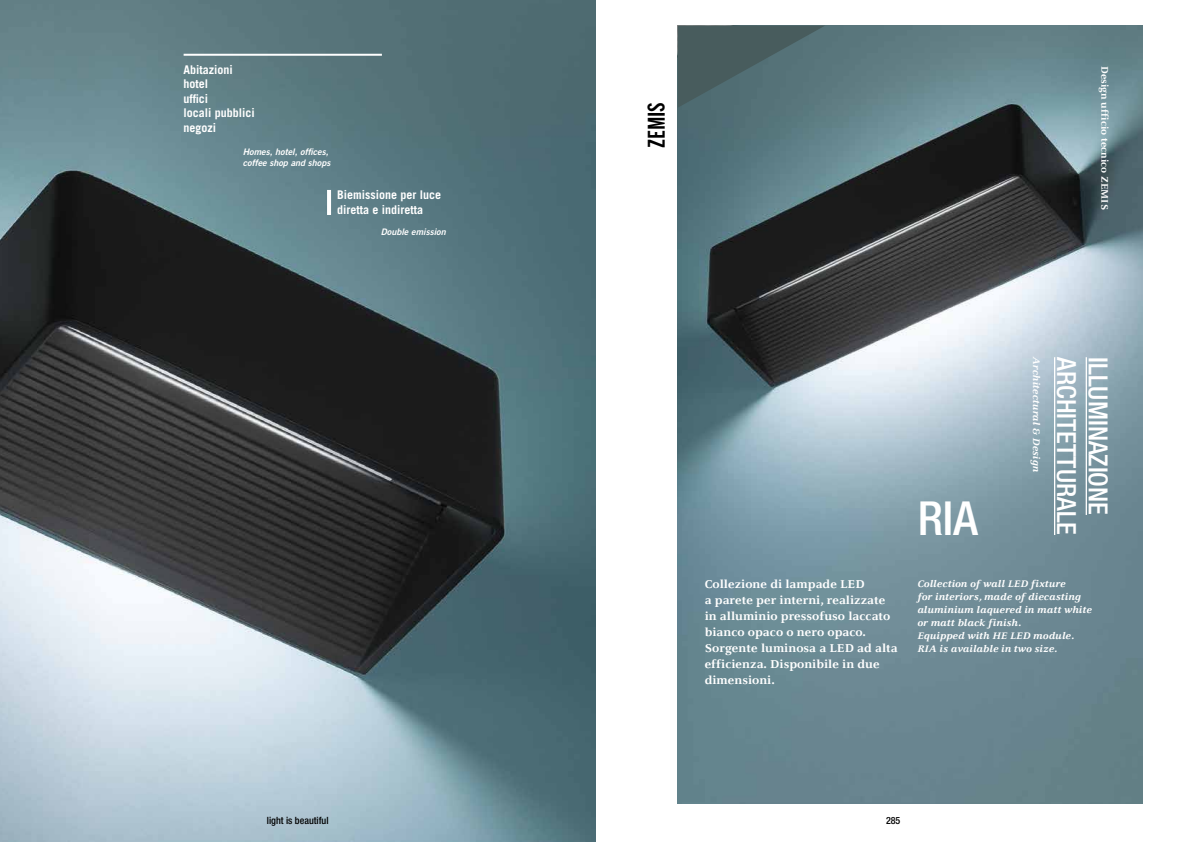
<style>
.page{position:relative;width:1191px;height:842px;background:#fff}
.page>*{position:absolute;margin:0;border:0;box-sizing:border-box;transform-origin:0 0}
.t1{font:500 condensed 47px "Helvetica Neue";color:#fff}
.t2{font:500 condensed 26.4px "Helvetica Neue";color:#fff}
.t3{font:24px "Alternate Gothic No 2 BT";color:#000}
.t4{font:700 12px/16px "Celeste ST";color:#fff}
.t5{font:700 12px/14.4px "Trade Gothic";color:#fff}
.t6{font:italic 700 10px/13px "Celeste ST";color:#fff}
.t7{font:700 10px "Celeste ST";color:#fff}
.t8{font:500 condensed 10px "Helvetica Neue";color:#000}
.t9{font:italic 9px/10.8px "Trade Gothic Bold Two";color:#fff}
</style>
<div class="page">
<img style="left:0;top:0;width:595px;height:842px">
<img style="left:677px;top:26px;width:465px;height:778px">
<svg style="left:677px;top:26px;width:148px;height:82px;background:#4e676a"></svg>
<hr style="left:1085px;top:357px;width:2px;height:158px;background:#fff">
<hr style="left:1054px;top:357px;width:1px;height:178px;background:#fff">
<hr style="left:184px;top:54px;width:198px;height:2px;background:#fff">
<hr style="left:327px;top:190px;width:4px;height:25px;background:#fff">
<p class="t5" style="left:184px;top:62px;width:73px">Abitazioni hotel<br>uffici<br>locali pubblici negozi</p>
<p class="t9" style="left:243px;top:146px;width:89px">Homes, hotel, offices, coffee shop and shops</p>
<p class="t5" style="left:337px;top:188px;width:106px">Biemissione per luce diretta e indiretta</p>
<p class="t9" style="left:381px;top:226px;width:66px">Double emission</p>
<h3 class="t3" style="left:643px;top:148px;width:48px;rotate:-90deg">ZEMIS</h3>
<p class="t7" style="left:1110px;top:66px;width:146px;rotate:90deg">Design ufficio tecnico ZEMIS</p>
<p class="t4" style="left:704px;top:577px;width:195px">Collezione di lampade LED<br>a parete per interni, realizzate in alluminio pressofuso laccato bianco opaco o nero opaco.<br>Sorgente luminosa a LED ad alta efficienza. Disponibile in due dimensioni.</p>
<h1 class="t1" style="left:917px;top:490px;width:62px">RIA</h1>
<p class="t6" style="left:1042px;top:357px;width:117px;rotate:90deg">Architectural &amp; Design</p>
<h2 class="t2" style="left:1082px;top:357px;width:179px;rotate:90deg">ARCHITETTURALE</h2>
<h2 class="t2" style="left:1114px;top:357px;width:159px;rotate:90deg">ILLUMINAZIONE</h2>
<p class="t6" style="left:917px;top:577px;width:176px">Collection of wall LED fixture<br>for interiors, made of diecasting aluminium laquered in matt white or matt black finish.<br>Equipped with HE LED module.<br>RIA is available in two size.</p>
<p class="t8" style="left:267px;top:815px;width:63px">light is beautiful</p>
<p class="t8" style="left:886px;top:815px;width:16px">285</p>
</div>
